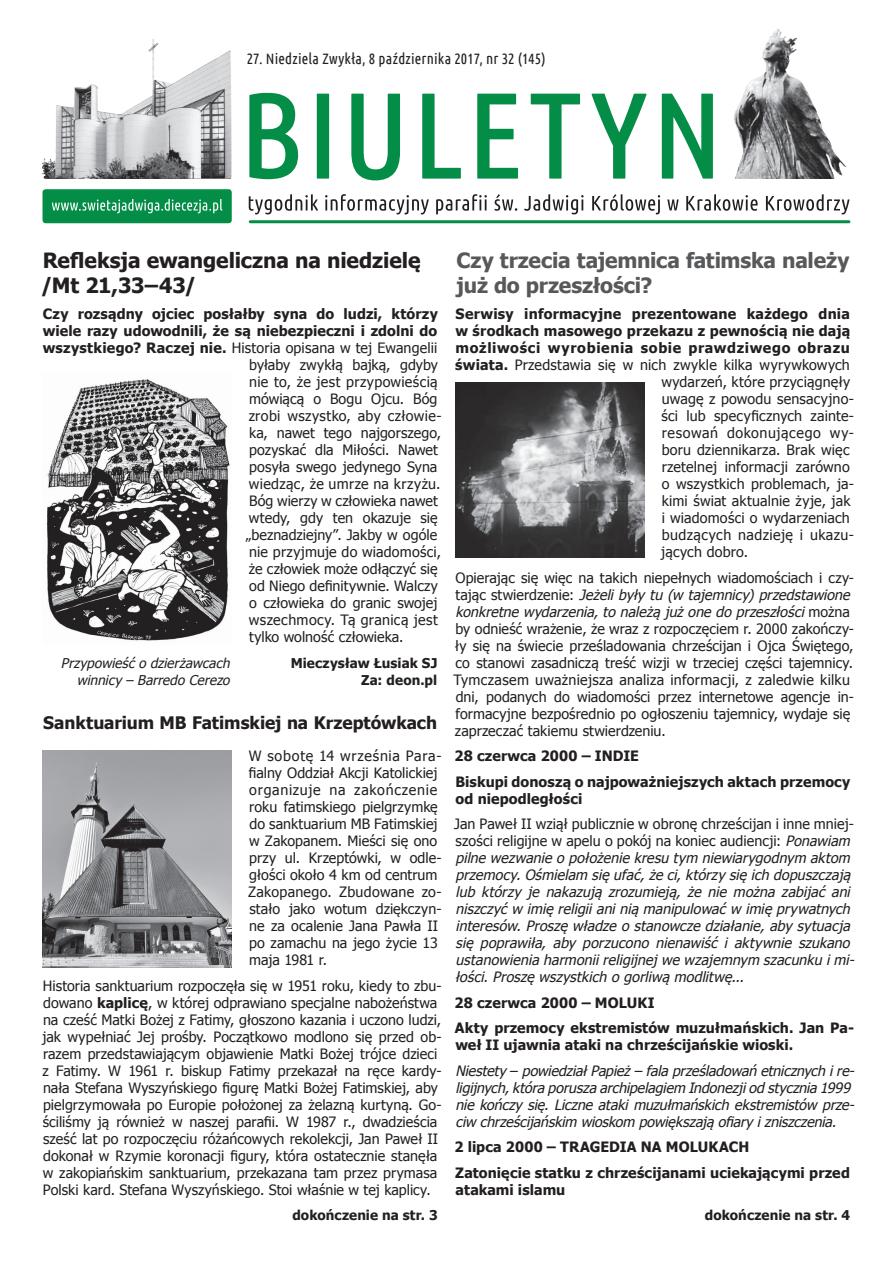
<style>
.page{position:relative;width:893px;height:1263px;background:#fff}
.page>*{position:absolute;margin:0;border:0;box-sizing:border-box;transform-origin:0 0}
.t1{font:700 21px/25.5px "Tahoma";letter-spacing:-.005em;color:#57585a}
.t2{font:700 21px/25.5px "Tahoma";letter-spacing:-.005em;color:#231f20}
.t3{font:700 17.25px "Tahoma";letter-spacing:-.005em;color:#231f20}
.t4{font:15px "Ubuntu Condensed";letter-spacing:.01em;color:#231f20}
.t5{font:14.25px/17px "Tahoma";letter-spacing:.005em;color:#231f20}
.t6{font:italic 14.25px/17px "Tahoma";color:#231f20}
.t7{font:700 14.25px/25.5px "Tahoma";letter-spacing:.01em;color:#231f20}
.t8{font:14.25px "Tahoma";letter-spacing:.025em;color:#231f20}
.t9{font:700 14.25px "Tahoma";letter-spacing:.045em;color:#231f20}
.t10{font:14.25px "Tahoma";letter-spacing:.03em;color:#231f20}
.t11{font:14.25px "Tahoma";letter-spacing:.045em;color:#231f20}
.t12{font:700 13.5px/17px "Tahoma";letter-spacing:.005em;color:#231f20;text-align:right}
.t13{font:italic 13.5px/17px "Tahoma";color:#231f20;text-align:right}
.s1{font-weight:700}
.s2{font-style:italic}
.s3{font-style:normal}
.s4{font-weight:700;font-style:normal}
</style>
<div class="page">
<svg style="left:249px;top:93px;width:461px;height:87px"></svg>
<img style="left:710px;top:30px;width:137px;height:149px">
<hr style="left:250px;top:220px;width:599px;height:3px;background:#048d46">
<svg style="left:249px;top:194px;width:600px;height:20px"></svg>
<img style="left:43px;top:39px;width:189px;height:140px">
<div style="left:43px;top:189px;width:189px;height:34px;background:#048d46;border-radius:3px"></div>
<svg style="left:52px;top:199px;width:170px;height:14px"></svg>
<img style="left:46px;top:379px;width:184px;height:262px">
<img style="left:43px;top:750px;width:189px;height:217px">
<img style="left:455px;top:383px;width:189px;height:174px">
<p class="t4" style="left:247px;top:49px;width:301px">27. Niedziela Zwykła, 8 października 2017, nr 32 (145)</p>
<h1 class="t2" style="left:41px;top:246px;width:381px">Refleksja ewangeliczna na niedzielę /Mt 21,33–43/</h1>
<p class="t7" style="left:43px;top:300px;width:397px">Czy rozsądny ojciec posłałby syna do ludzi, którzy</p>
<p class="t7" style="left:43px;top:317px;width:396px">wiele razy udowodnili, że są niebezpieczni i zdolni do</p>
<p class="t5" style="left:43px;top:339px;width:396px"><span class="s1">wszystkiego? Raczej nie.</span> Historia opisana w tej Ewangelii</p>
<p class="t5" style="left:249px;top:356px;width:190px">byłaby zwykłą bajką, gdyby</p>
<p class="t8" style="left:249px;top:372px;width:190px">nie to, że jest przypowieścią</p>
<p class="t5" style="left:249px;top:390px;width:190px">mówiącą o Bogu Ojcu. Bóg</p>
<p class="t8" style="left:249px;top:406px;width:194px">zrobi wszystko, aby człowie-</p>
<p class="t5" style="left:249px;top:424px;width:193px">ka, nawet tego najgorszego,</p>
<p class="t5" style="left:249px;top:441px;width:190px">pozyskać dla Miłości. Nawet</p>
<p class="t5" style="left:249px;top:458px;width:190px">posyła swego jedynego Syna</p>
<p class="t5" style="left:249px;top:475px;width:193px">wiedząc, że umrze na krzyżu.</p>
<p class="t5" style="left:249px;top:492px;width:190px">Bóg wierzy w człowieka nawet</p>
<p class="t5" style="left:249px;top:509px;width:190px">wtedy, gdy ten okazuje się</p>
<p class="t5" style="left:246px;top:526px;width:193px">„beznadziejny”. Jakby w ogóle</p>
<p class="t5" style="left:249px;top:543px;width:193px">nie przyjmuje do wiadomości,</p>
<p class="t5" style="left:249px;top:560px;width:190px">że człowiek może odłączyć się</p>
<p class="t5" style="left:249px;top:577px;width:190px">od Niego definitywnie. Walczy</p>
<p class="t5" style="left:249px;top:594px;width:190px">o człowieka do granic swojej</p>
<p class="t8" style="left:249px;top:610px;width:190px">wszechmocy. Tą granicą jest</p>
<p class="t5" style="left:249px;top:628px;width:156px">tylko wolność człowieka.</p>
<p class="t12" style="left:291px;top:653px;width:148px">Mieczysław Łusiak SJ<br>Za: deon.pl</p>
<p class="t13" style="left:61px;top:654px;width:174px">Przypowieśćo dzierżawcach winnicy – Barredo Cerezo</p>
<p class="t3" style="left:43px;top:711px;width:395px">Sanktuarium MB Fatimskiej na Krzeptówkach</p>
<p class="t5" style="left:248px;top:747px;width:195px">W sobotę 14 września Para&shy;fialny Oddział Akcji Katolickiej organizuje na zakończenie roku fatimskiego pielgrzymkę do sanktuarium MB Fatimskiej w Zakopanem. Mieści się ono przy ul. Krzeptówki, w odle&shy;głości około 4 km od centrum<br>Zakopanego. Zbudowane zo&shy;stało jako wotum dziękczyn&shy;ne za ocalenie Jana Pawła II po zamachu na jego życie 13 maja 1981 r.</p>
<p class="t5" style="left:42px;top:976px;width:401px">Historia sanktuarium rozpoczęła się w 1951 roku, kiedy to zbu&shy;dowano <span class="s1">kaplicę</span>, w której odprawiano specjalne nabożeństwa na cześć Matki Bożej z Fatimy, głoszono kazania i uczono ludzi, jak wypełniać Jej prośby. Początkowo modlono się przed ob&shy;razem przedstawiającym objawienie Matki Bożej trójce dzieci z Fatimy. W 1961 r. biskup Fatimy przekazał na ręce kardy&shy;nała Stefana Wyszyńskiego figurę Matki Bożej Fatimskiej, aby pielgrzymowała po Europie położonej za żelazną kurtyną. Go&shy;ściliśmy ją również w naszej parafii. W 1987 r., dwadzieścia sześć lat po rozpoczęciu różańcowych rekolekcji, Jan Paweł II dokonał w Rzymie koronacji figury, która ostatecznie stanęła w zakopiańskim sanktuarium, przekazana tam przez prymasa Polski kard. Stefana Wyszyńskiego. Stoi właśnie w tej kaplicy.</p>
<p class="t12" style="left:292px;top:1206px;width:147px">dokończenie na str. 3</p>
<h1 class="t1" style="left:456px;top:246px;width:395px">Czy trzecia tajemnica fatimska należy już do przeszłości?</h1>
<p class="t7" style="left:456px;top:300px;width:396px">Serwisy informacyjne prezentowane każdego dnia</p>
<p class="t7" style="left:455px;top:317px;width:397px">w środkach masowego przekazu z pewnością nie dają</p>
<p class="t9" style="left:455px;top:338px;width:396px">możliwości wyrobienia sobie prawdziwego obrazu</p>
<p class="t5" style="left:455px;top:356px;width:396px"><span class="s1">świata.</span> Przedstawia się w nich zwykle kilka wyrywkowych</p>
<p class="t5" style="left:661px;top:373px;width:190px">wydarzeń, które przyciągnęły</p>
<p class="t5" style="left:662px;top:390px;width:194px">uwagę z powodu sensacyjno-</p>
<p class="t5" style="left:661px;top:407px;width:194px">ści lub specyficznych zainte-</p>
<p class="t11" style="left:662px;top:423px;width:194px">resowań dokonującego wy-</p>
<p class="t5" style="left:662px;top:441px;width:189px">boru dziennikarza. Brak więc</p>
<p class="t5" style="left:662px;top:458px;width:190px">rzetelnej informacji zarówno</p>
<p class="t5" style="left:662px;top:475px;width:194px">o wszystkich problemach, ja-</p>
<p class="t5" style="left:662px;top:492px;width:190px">kimi świat aktualnie żyje, jak</p>
<p class="t5" style="left:662px;top:509px;width:190px">i wiadomości o wydarzeniach</p>
<p class="t10" style="left:662px;top:525px;width:194px">budzących nadzieję i ukazu-</p>
<p class="t5" style="left:661px;top:543px;width:88px">jących dobro.</p>
<p class="t5" style="left:454px;top:568px;width:402px">Opierając się więc na takich niepełnych wiadomościach i czy&shy;t a j ą c s t w i e r d z e n i e : <span class="s2">Jeżeli były tu (w tajemnicy) przedstawione konkretne wydarzenia, to należą j uż one do przeszłości</span>m o ż n a by odnieść wrażenie, że wraz z rozpoczęciem r. 2000 zakończy&shy;ły się na świecie prześladowania chrześcijan i Ojca Świętego, co stanowi zasadniczą treść wizji w trzeciej części tajemnicy.<br>Tymczasem uważniejsza analiza informacji, z zaledwie kilku dni, podanych do wiadomości przez internetowe agencje in&shy;formacyjne bezpośrednio po ogłoszeniu tajemnicy, wydaje się zaprzeczać takiemu stwierdzeniu.</p>
<p class="t7" style="left:455px;top:742px;width:397px">28 czerwca 2000 – INDIE<br>Biskupi donoszą o najpoważniejszych aktach przemocy</p>
<p class="t7" style="left:456px;top:785px;width:128px">od niepodległości</p>
<p class="t6" style="left:454px;top:815px;width:405px"><span class="s3">Jan Paweł II wziął publicznie w obronę chrześcijan i inne mniej&shy;szości religijne w apelu o pokój na koniec audiencji:</span> Ponawiam pilne wezwanie o położenie kresu tym niewiarygodnym aktom przemocy.Ośmielam się ufać,że ci,którzy się ich dopuszczają lub którzy je nakazują zrozumieją, że nie można zabijać ani niszczyć w imię religii ani nią manipulować w imię prywatnych interesów. Proszę władze o stanowcze działanie, aby sytuacja się poprawiła, aby porzucono nienawiść i aktywnie szukano ustanowienia harmoniireligijnej we wzajemnym szacunku imi&shy;łości.Proszę wszystkich o gorliwą modlitwę...</p>
<p class="t7" style="left:455px;top:989px;width:401px">28 czerwca 2000 – MOLUKI<br>Akty przemocy ekstremistów muzułmańskich. Jan Pa-</p>
<p class="t6" style="left:455px;top:1032px;width:404px;line-height:25.5px"><span class="s4">weł II ujawnia ataki na chrześcijańskie wioski.<br></span>Niestety <span class="s3">–</span> powiedziałPapież– fala prześladowań etnicznych ire-</p>
<p class="t6" style="left:455px;top:1078px;width:404px">ligij nych,która porusza archipelagiem Indonezjiod stycznia 1999 nie kończy się. Liczne ataki muzułmańskich ekstremistów prze&shy;ciw chrześcijańskim wioskom powiększają ofiary izniszczenia.</p>
<p class="t7" style="left:455px;top:1133px;width:397px">2 lipca 2000 – TRAGEDIA NA MOLUKACH<br>Zatonięcie statku z chrześcijanami uciekającymi przed</p>
<p class="t7" style="left:456px;top:1176px;width:111px">atakami islamu</p>
<p class="t12" style="left:705px;top:1206px;width:147px">dokończenie na str. 4</p>
</div>
